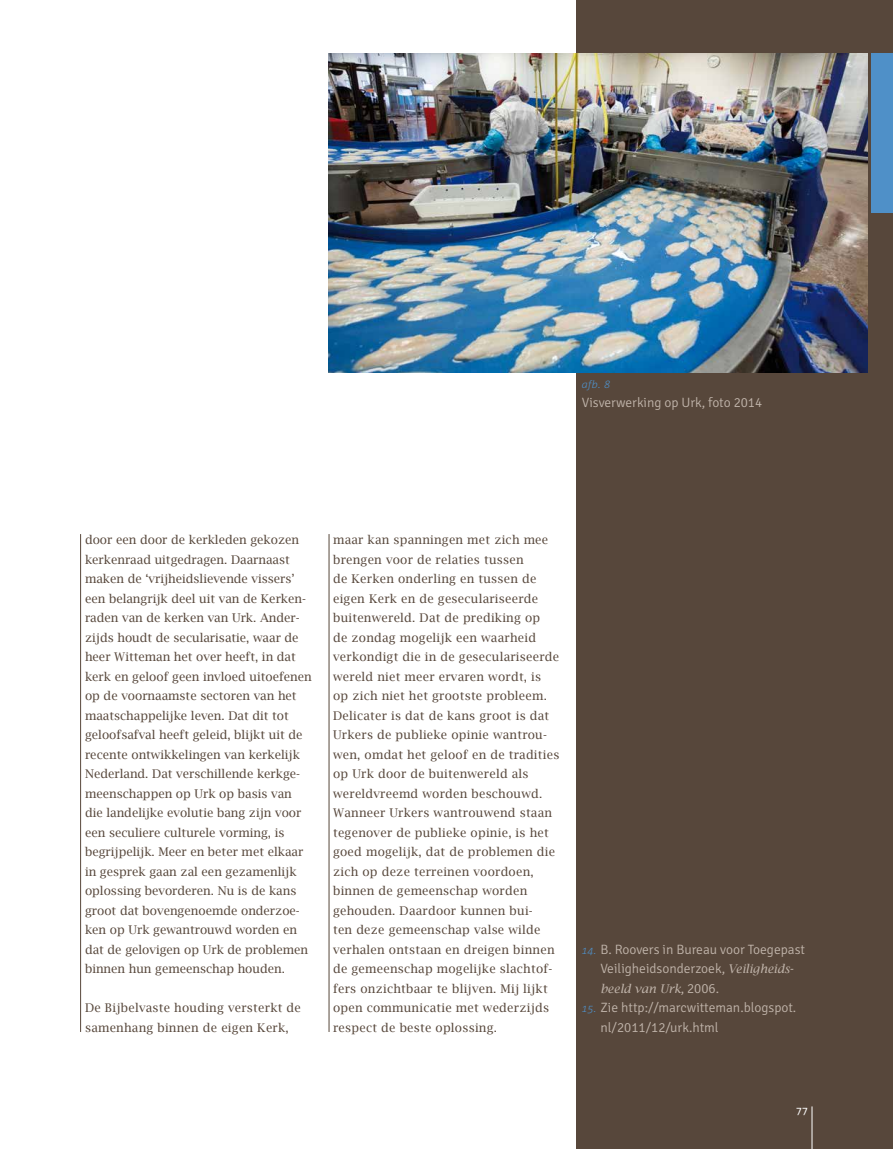
<style>
.page{position:relative;width:893px;height:1149px;background:#fff}
.page>*{position:absolute;margin:0;border:0;box-sizing:border-box;transform-origin:0 0}
.t1{font:300 13.5px/19.5px "Signika";color:#c0b4aa;text-align:center}
.t2{font:12px/19.5px "Lucida Bright";letter-spacing:.02em;color:#57473b}
.t3{font:12px/19.5px "Lucida Bright";color:#57473b}
.t4{font:italic 12px "Lucida Bright";color:#c0b4aa}
.t5{font:10.5px "Agrofont Mager Cursief";color:#4f90c8}
.t6{font:10.5px "Agrofont Normaal";color:#fff}
.s1{font-family:"Agrofont Mager Cursief";font-weight:400;font-size:10.5px;color:#4f90c8}
.s2{font-family:"Lucida Bright";font-weight:400;font-style:italic;font-size:12px}
.s3{font-family:"Signika";font-weight:300;font-style:normal;font-size:13.5px}
</style>
<div class="page">
<div style="left:577px;top:0;width:316px;height:1148px;background:#57473b"></div>
<hr style="left:812px;top:1106px;width:1px;height:42px;background:#fff">
<div style="left:872px;top:53px;width:21px;height:160px;background:#4f90c8"></div>
<img style="left:329px;top:53px;width:538px;height:319px">
<hr style="left:80px;top:534px;width:1px;height:497px;background:#57473b">
<hr style="left:329px;top:534px;width:1px;height:497px;background:#57473b">
<p class="t5" style="left:582px;top:378px;width:30px">afb. 8</p>
<p class="t1" style="left:582px;top:393px;width:182px">Visverwerking op Urk, foto 2014</p>
<p class="t3" style="left:85px;top:530px;width:228px">door een door de kerkleden gekozen kerkenraad uitgedragen. Daarnaast maken de ‘vrijheidslievende vissers’ een belangrijk deel uit van de Kerken&shy;raden van de kerken van Urk. Ander&shy;zijds houdt de secularisatie, waar de heer Witteman het over heeft, in dat kerk en geloof geen invloed uitoefenen op de voornaamste sectoren van het maatschappelijke leven. Dat dit tot geloofsafval heeft geleid, blijkt uit de recente ontwikkelingen van kerkelijk Nederland. Dat verschillende kerkge&shy;meenschappen op Urk op basis van die landelijke evolutie bang zijn voor een seculiere culturele vorming, is begrijpelijk. Meer en beter met elkaar in gesprek gaan zal een gezamenlijk oplossing bevorderen. Nu is de kans groot dat bovengenoemde onderzoe&shy;ken op Urk gewantrouwd worden en dat de gelovigen op Urk de problemen binnen hun gemeenschap houden.</p>
<p class="t2" style="left:85px;top:998px;width:217px">De Bijbelvaste houding versterkt de samenhang binnen de eigen Kerk,</p>
<p class="t2" style="left:333px;top:530px;width:228px">maar kan spanningen met zich mee brengen voor de relaties tussen<br>de Kerken onderling en tussen de eigen Kerk en de geseculariseerde buitenwereld. Dat de prediking op<br>de zondag mogelijk een waarheid verkondigt die in de geseculariseerde wereld niet meer ervaren wordt, is<br>op zich niet het grootste probleem.<br>Delicater is dat de kans groot is dat Urkers de publieke opinie wantrou&shy;wen, omdat het geloof en de tradities op Urk door de buitenwereld als wereldvreemd worden beschouwd.<br>Wanneer Urkers wantrouwend staan tegenover de publieke opinie, is het goed mogelijk, dat de problemen die zich op deze terreinen voordoen, binnen de gemeenschap worden gehouden. Daardoor kunnen bui-<br>ten deze gemeenschap valse wilde verhalen ontstaan en dreigen binnen de gemeenschap mogelijke slachtof&shy;fers onzichtbaar te blijven. Mij lijkt open communicatie met wederzijds respect de beste oplossing.</p>
<p class="t1" style="left:582px;top:939px;width:225px"><span class="s1">14.</span> B. Roovers in Bureau voor Toegepast<br>Veiligheidsonderzoek, <span class="s2">Veiligheids-</span></p>
<p class="t4" style="left:600px;top:981px;width:120px">beeld van Urk<span class="s3">, 2006.</span></p>
<p class="t1" style="left:600px;top:998px;width:197px;text-align:left;text-indent:-19px"><span class="s1">15.</span> Zie http://marcwitteman.blogspot. nl/2011/12/urk.html</p>
<p class="t6" style="left:796px;top:1104px;width:13px">77</p>
</div>
